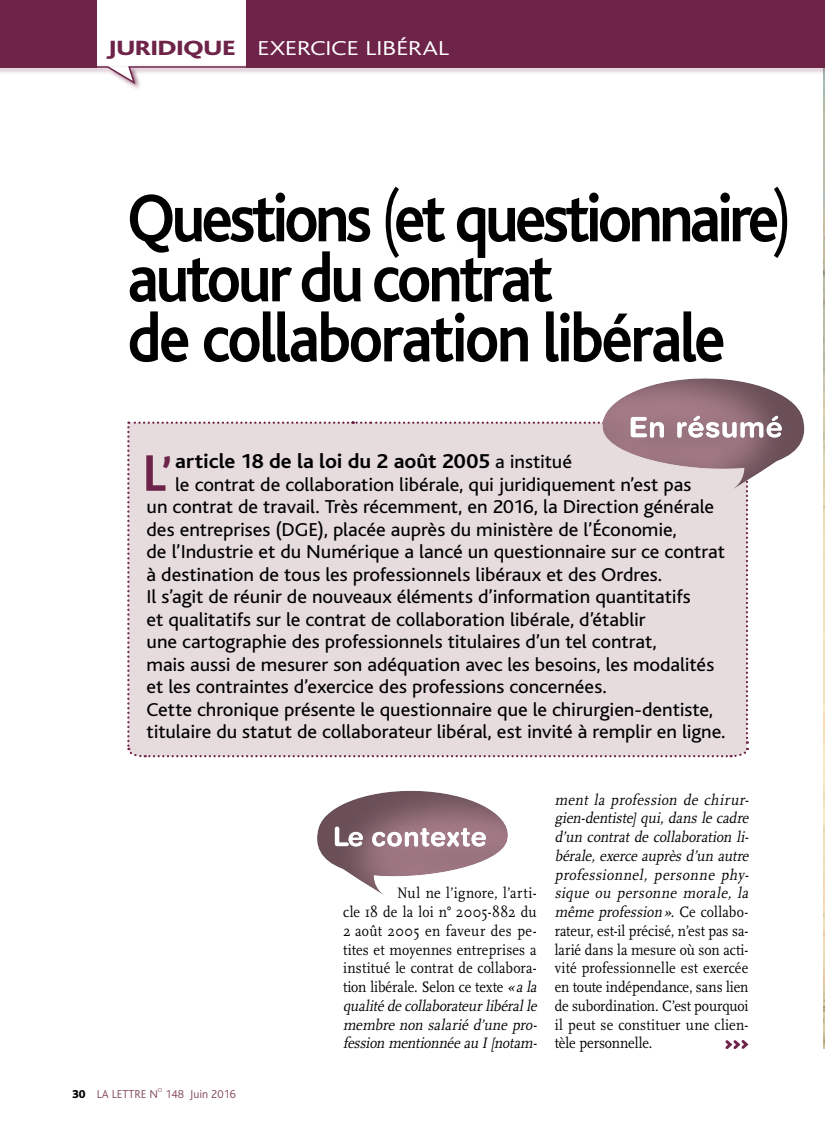
<style>
.page{position:relative;width:825px;height:1136px;background:#fff}
.page>*{position:absolute;margin:0;border:0;box-sizing:border-box;transform-origin:0 0}
.t1{font:700 70.5px/60px "Bliss";letter-spacing:-.05em;color:#000;scale:.9 1}
.t2{font:700 53.7px "Bliss";color:#6e2349}
.t3{font:700 21px "Bliss";color:#000;scale:1.05 1}
.t4{font:300 21px "Bliss";letter-spacing:-.015em;color:#fff;scale:1.28 1}
.t5{font:19.5px/22.5px "Bliss";letter-spacing:-.005em;color:#000;scale:1.05 1}
.t6{font:15.75px/18.8px "Scala";letter-spacing:.005em;color:#000;scale:.9 1}
.t7{font:300 12px "Bliss";color:#82485e}
.t8{font:800 12px "Bliss";color:#000}
.t9{font:300 6px "Bliss";color:#82485e}
.s1{font-weight:800;font-size:21.6px;color:#6e2349}
.s2{font-weight:300}
.s3{font-size:48.6px}
.s4{font-weight:400;font-size:19.5px}
.s5{font-style:italic}
</style>
<div class="page">
<svg style="left:317px;top:790px;width:191px;height:105px"></svg>
<div style="left:127px;top:421px;width:622px;height:337px;background:#e6dbdd"></div>
<svg style="left:592px;top:378px;width:213px;height:153px"></svg>
<img style="left:824px;top:91px;width:1px;height:957px">
<svg style="left:725px;top:1040px;width:24px;height:9px"></svg>
<div style="left:0;top:0;width:825px;height:68px;background:#6e2349"></div>
<div style="left:97px;top:0;width:148px;height:68px;background:#fff"></div>
<svg style="left:0;top:65px;width:825px;height:26px"></svg>
<p class="t4" style="left:107px;top:37px;width:269px"><span class="s1">JURIDIQUE</span> EXERCICE LIBÉRAL</p>
<p class="t1" style="left:128px;top:190px;width:739px">Questions <span class="s2">(</span>et questionnaire<span class="s2">) </span>autour du contrat<br>de collaboration libérale</p>
<p class="t2" style="left:143px;top:445px;width:31px">L<span class="s3">’</span></p>
<p class="t3" style="left:175px;top:450px;width:379px">article 18 de la loi du 2 août 2005 <span class="s4">a institué</span></p>
<p class="t5" style="left:147px;top:473px;width:553px;text-indent:29px">le contrat de collaboration libérale, qui juridiquement n’est pas<br>un contrat de travail. Très récemment, en 2016, la Direction générale des entreprises (DGE), placée auprès du ministère de l’Économie,<br>de l’Industrie et du Numérique a lancé un questionnaire sur ce contrat à destination de tous les professionnels libéraux et des Ordres.<br>Il s’agit de réunir de nouveaux éléments d’information quantitatifs<br>et qualitatifs sur le contrat de collaboration libérale, d’établir<br>une cartographie des professionnels titulaires d’un tel contrat,<br>mais aussi de mesurer son adéquation avec les besoins, les modalités et les contraintes d’exercice des professions concernées.<br>Cette chronique présente le questionnaire que le chirurgien-dentiste, titulaire du statut de collaborateur libéral, est invité à remplir en ligne.</p>
<p class="t7" style="left:97px;top:1087px;width:63px">LA LETTRE N</p>
<p class="t9" style="left:158px;top:1086px;width:6px">O</p>
<p class="t8" style="left:72px;top:1087px;width:15px">30</p>
<p class="t7" style="left:165px;top:1087px;width:72px">148 Juin 2016</p>
<p class="t6" style="left:343px;top:884px;width:220px;text-indent:54px">Nul ne l’ignore, l’arti&shy;cle 18 de la loi n° 2005-882 du<br>2 août 2005 en faveur des pe&shy;tites et moyennes entreprises a institué le contrat de collabora&shy;tion libérale. Selon ce texte <span class="s5">«ala qualité de collaborateur libéral le membre non salarié d’une pro&shy;fession mentionnée au I [notam-</span></p>
<p class="t6" style="left:555px;top:790px;width:220px"><span class="s5">ment la profession de chirur&shy;gien-dentiste] qui, dans le cadre d’un contrat de collaboration li&shy;bérale, exerce auprès d’un autre professionnel, personne phy&shy;sique ou personne morale, la même profession»</span>. Ce collabo&shy;rateur, est-il précisé, n’est pas sa&shy;larié dans la mesure où son acti&shy;vité professionnelle est exercée en toute indépendance, sans lien de subordination. C’est pourquoi il peut se constituer une clien&shy;tèle personnelle.</p>
</div>
